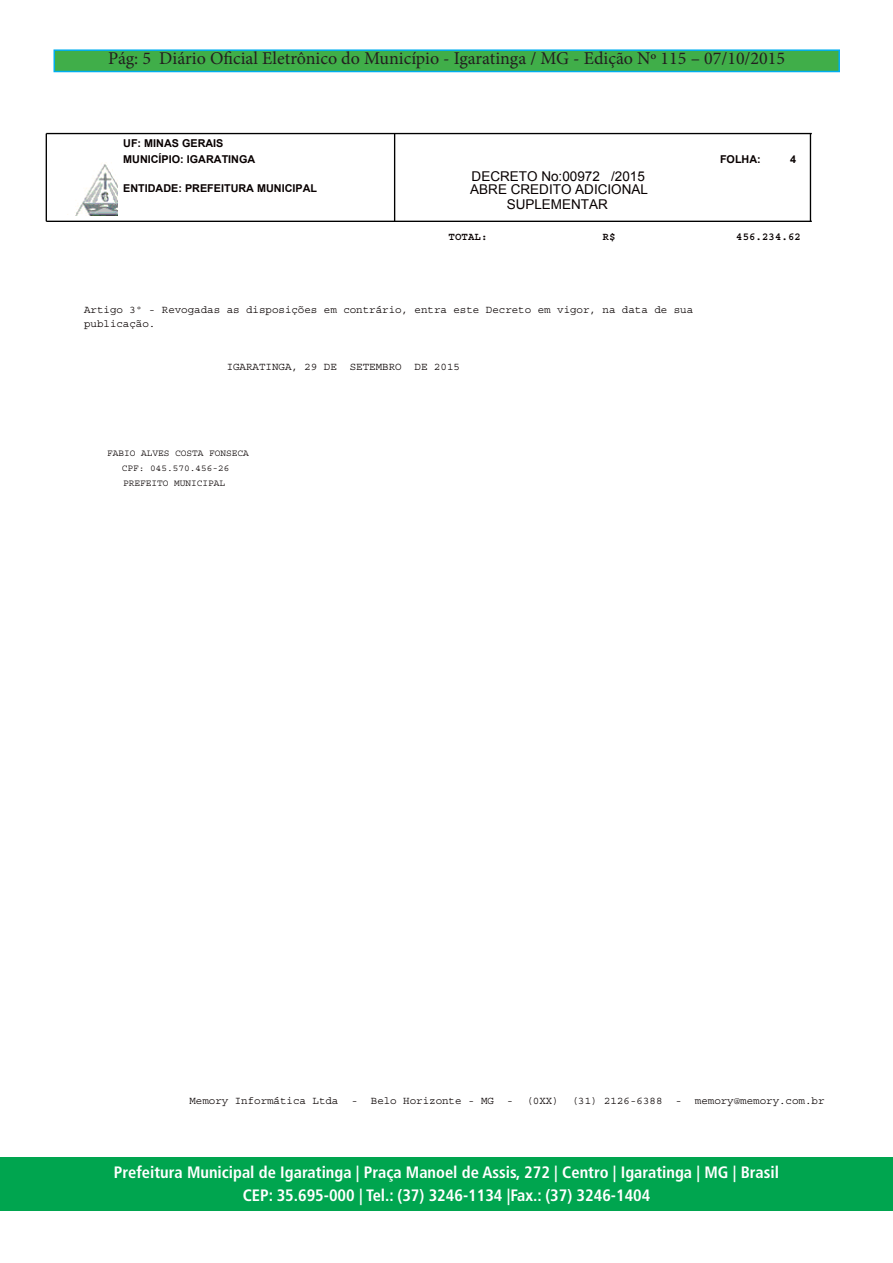
<style>
.page{position:relative;width:893px;height:1263px;background:#fff}
.page>*{position:absolute;margin:0;border:0;box-sizing:border-box;transform-origin:0 0}
.t1{font:18px "Minion Pro";color:#231f20}
.t2{font:700 condensed 16.5px "Frutiger LT Std";color:#fff}
.t3{font:13.5px/13.5px "Arial";color:#080000}
.t4{font:10.8px/13.5px "Courier Std";color:#080000}
.t5{font:700 10.8px "Arial";color:#080000}
.t6{font:700 10.8px "Courier Std";color:#080000}
.t7{font:9.45px/14.9px "Courier Std";color:#080000}
</style>
<div class="page">
<div style="left:0;top:1157px;width:893px;height:53px;background:#00a54f"></div>
<div style="left:54px;top:50px;width:785px;height:22px;background:#40ae49"></div>
<div style="left:53px;top:49px;width:787px;height:23px;border:2px solid #00aeef"></div>
<hr style="left:46px;top:133px;width:766px;height:1px;background:#000">
<hr style="left:46px;top:221px;width:766px;height:1px;background:#000">
<hr style="left:46px;top:134px;width:1px;height:87px;background:#000">
<hr style="left:810px;top:134px;width:1px;height:87px;background:#000">
<img style="left:67px;top:162px;width:51px;height:54px">
<hr style="left:394px;top:134px;width:1px;height:87px;background:#000">
<p class="t1" style="left:108px;top:46px;width:678px">Pág: 5 Diário Oficial Eletrônico do Município - Igaratinga / MG - Edição Nº 115 – 07/10/2015</p>
<p class="t5" style="left:123px;top:136px;width:102px">UF: MINAS GERAIS</p>
<p class="t5" style="left:123px;top:152px;width:133px">MUNICÍPIO: IGARATINGA</p>
<p class="t5" style="left:123px;top:181px;width:195px">ENTIDADE: PREFEITURA MUNICIPAL</p>
<p class="t3" style="left:470px;top:169px;width:179px">DECRETO No:00972 /2015<br>ABRE CREDITO ADICIONAL</p>
<p class="t3" style="left:507px;top:198px;width:103px">SUPLEMENTAR</p>
<p class="t5" style="left:720px;top:152px;width:42px">FOLHA:</p>
<p class="t5" style="left:790px;top:152px;width:8px">4</p>
<p class="t6" style="left:449px;top:231px;width:40px">TOTAL:</p>
<p class="t6" style="left:603px;top:231px;width:14px">R$</p>
<p class="t6" style="left:736px;top:231px;width:66px">456.234.62</p>
<p class="t4" style="left:84px;top:303px;width:611px">Artigo 3º - Revogadas as disposições em contrário, entra este Decreto em vigor, na data de sua publicação.</p>
<p class="t4" style="left:227px;top:360px;width:235px">IGARATINGA, 29 DE SETEMBRO DE 2015</p>
<p class="t7" style="left:122px;top:446px;width:128px;text-indent:-15px">FABIO ALVES COSTA FONSECA<br>CPF: 045.570.456-26<br>PREFEITO MUNICIPAL</p>
<p class="t4" style="left:189px;top:1094px;width:637px">Memory Informática Ltda - Belo Horizonte - MG - (0XX) (31) 2126-6388 - memory@memory.com.br</p>
<p class="t2" style="left:114px;top:1163px;width:667px">Prefeitura Municipal de Igaratinga | Praça Manoel de Assis, 272 | Centro | Igaratinga | MG | Brasil</p>
<p class="t2" style="left:243px;top:1185px;width:409px">CEP: 35.695-000 | Tel.: (37) 3246-1134 |Fax.: (37) 3246-1404</p>
</div>
